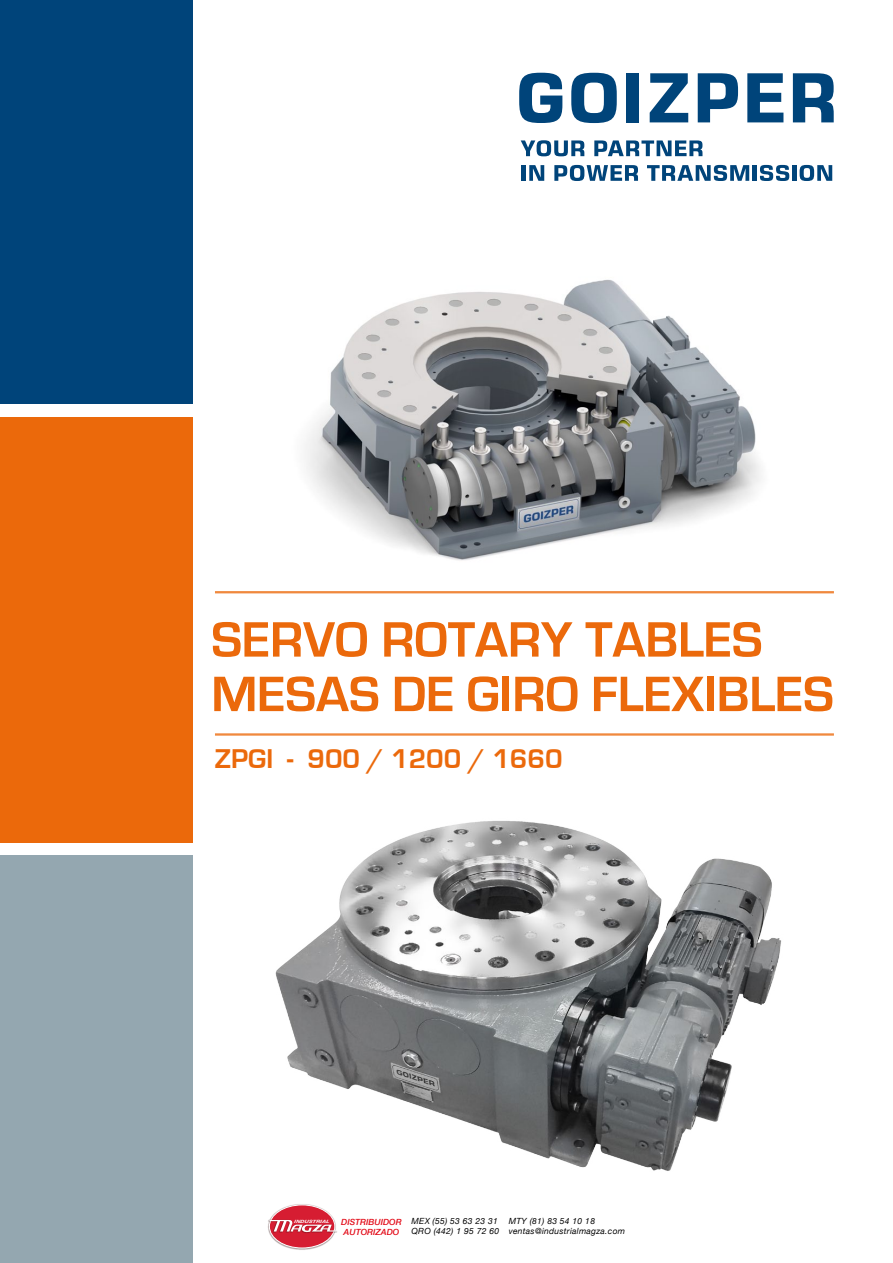
<style>
.page{position:relative;width:893px;height:1263px;background:#fff}
.page>*{position:absolute;margin:0;border:0;box-sizing:border-box;transform-origin:0 0}
.t1{font:700 51.6px/54.4px "Eurostile";color:#eb690b}
.t2{font:700 28.05px "Eurostile";color:#eb690b}
.t3{font:italic 8.55px/10.5px "Helvetica Neue";letter-spacing:.035em;color:#000}
.t4{font:italic 500 8.55px/10.2px "Helvetica Neue";color:#e20916}
.t5{font:italic 700 4.5px "Helvetica Neue";color:#fff;scale:1.26 1}
</style>
<div class="page">
<img style="left:276px;top:279px;width:507px;height:315px">
<div style="left:0;top:417px;width:193px;height:425px;background:#eb690b"></div>
<div style="left:0;top:856px;width:193px;height:407px;background:#94a7b0"></div>
<div style="left:0;top:0;width:193px;height:404px;background:#00447a"></div>
<hr style="left:215px;top:591px;width:619px;height:2px;background:#f0893e">
<hr style="left:215px;top:733px;width:619px;height:3px;background:#f0893e">
<img style="left:275px;top:821px;width:506px;height:350px">
<svg style="left:519px;top:73px;width:43px;height:50px"></svg>
<svg style="left:571px;top:73px;width:46px;height:50px"></svg>
<div style="left:626px;top:73px;width:13px;height:49px;background:#00447a"></div>
<svg style="left:650px;top:73px;width:38px;height:49px"></svg>
<svg style="left:698px;top:73px;width:40px;height:49px"></svg>
<svg style="left:747px;top:73px;width:36px;height:49px"></svg>
<svg style="left:793px;top:73px;width:41px;height:49px"></svg>
<svg style="left:521px;top:140px;width:63px;height:16px"></svg>
<svg style="left:594px;top:140px;width:108px;height:16px"></svg>
<hr style="left:522px;top:165px;width:4px;height:16px;background:#00447a">
<svg style="left:529px;top:165px;width:15px;height:16px"></svg>
<svg style="left:554px;top:165px;width:84px;height:16px"></svg>
<svg style="left:647px;top:165px;width:102px;height:16px"></svg>
<hr style="left:753px;top:165px;width:4px;height:16px;background:#00447a">
<svg style="left:760px;top:165px;width:29px;height:16px"></svg>
<hr style="left:792px;top:165px;width:4px;height:16px;background:#00447a">
<svg style="left:800px;top:165px;width:32px;height:16px"></svg>
<img style="left:269px;top:1204px;width:66px;height:46px">
<div style="left:269px;top:1205px;width:66px;height:43px;background:#d61d32;border-radius:50%"></div>
<div style="left:269px;top:1204px;width:66px;height:44px;border:1px solid #fff;border-radius:50%"></div>
<img style="left:268px;top:1219px;width:69px;height:15px">
<svg style="left:269px;top:1220px;width:68px;height:12px"></svg>
<h1 class="t1" style="left:211px;top:613px;width:624px">SERVO ROTARY TABLES<br>MESAS DE GIRO FLEXIBLES</h1>
<h2 class="t2" style="left:215px;top:743px;width:349px">ZPGI - 900 / 1200 / 1660</h2>
<p class="t5" style="left:294px;top:1218px;width:30px">INDUSTRIA L</p>
<p class="t4" style="left:341px;top:1216px;width:62px">DISTRIBUIDOR<br>AUTORIZADO</p>
<p class="t3" style="left:412px;top:1216px;width:89px">MEX (55) 53 63 23 31<br>QRO (442) 1 95 72 60</p>
<p class="t3" style="left:509px;top:1216px;width:118px">MTY (81) 83 54 10 18 ventas@industrialmagza.com</p>
</div>
